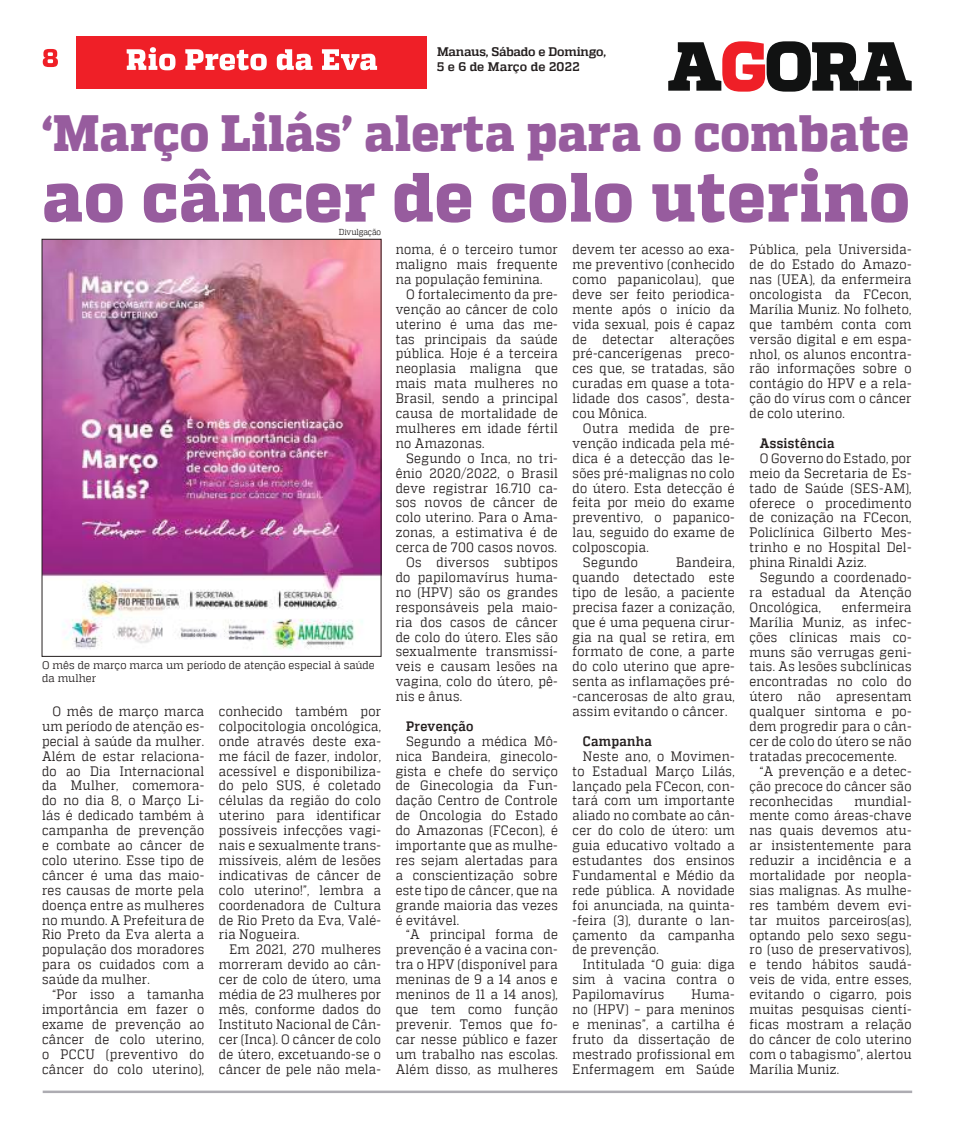
<style>
.page{position:relative;width:957px;height:1134px;background:#fff}
.page>*{position:absolute;margin:0;border:0;box-sizing:border-box;transform-origin:0 0}
.t1{font:800 69.5px "MW Quadon";letter-spacing:.015em;color:#975c9e;scale:.94 1}
.t2{font:800 50.88px "MW Quadon";letter-spacing:.005em;color:#975c9e;scale:.94 1}
.t3{font:13.62px/14.9px "MW Quadon";letter-spacing:.025em;color:#241f1f;text-align:justify;scale:.89 1}
.t4{font:700 13.62px "MW Quadon";letter-spacing:.025em;color:#241f1f;scale:.89 1}
.t5{font:700 12.38px/15.5px "MW Quadon";letter-spacing:-.01em;color:#241f1f}
.t6{font:11.12px/13.4px "MW Quadon";letter-spacing:.005em;color:#241f1f;scale:.94 1}
.t7{font:8.75px "MW Quadon";letter-spacing:-.015em;color:#241f1f;scale:.89 1}
</style>
<div class="page">
<hr style="left:43px;top:1090px;width:869px;height:3px;background:#adacb2">
<img style="left:44px;top:241px;width:335px;height:409px">
<div style="left:42px;top:239px;width:339px;height:418px;border:1px solid #241f1f"></div>
<svg style="left:43px;top:49px;width:15px;height:18px"></svg>
<svg style="left:668px;top:41px;width:243px;height:51px"></svg>
<div style="left:76px;top:36px;width:351px;height:53px;background:#ef1f27"></div>
<svg style="left:127px;top:47px;width:48px;height:23px"></svg>
<svg style="left:185px;top:49px;width:82px;height:21px"></svg>
<svg style="left:277px;top:49px;width:35px;height:21px"></svg>
<svg style="left:322px;top:49px;width:55px;height:21px"></svg>
<p class="t5" style="left:437px;top:44px;width:170px">Manaus, Sábado e Domingo,<br>5 e 6 de Março de 2022</p>
<h2 class="t2" style="left:42px;top:103px;width:924px">‘Março Lilás’ alerta para o combate</h2>
<h1 class="t1" style="left:42px;top:156px;width:924px">ao câncer de colo uterino</h1>
<p class="t7" style="left:339px;top:227px;width:49px">Divulgação</p>
<p class="t6" style="left:42px;top:658px;width:355px">O mês de março marca um período de atenção especial à saúde da mulher</p>
<p class="t3" style="left:42px;top:704px;width:184px;text-indent:10px">O mês de março marca um período de atenção es&shy;pecial à saúde da mulher.<br>Além de estar relaciona&shy;do ao Dia Internacional da Mulher, comemora&shy;do no dia 8, o Março Li&shy;lás é dedicado também à campanha de prevenção e combate ao câncer de colo uterino. Esse tipo de câncer é uma das maio&shy;res causas de morte pela doença entre as mulheres no mundo. A Prefeitura de Rio Preto da Eva alerta a população dos moradores para os cuidados com a saúde da mulher.</p>
<p class="t3" style="left:42px;top:987px;width:184px;text-indent:10px">“Por isso a tamanha importância em fazer o exame de prevenção ao câncer de colo uterino, o PCCU (preventivo do câncer do colo uterino),</p>
<p class="t3" style="left:219px;top:704px;width:184px">conhecido também por colpocitologia oncológica, onde através deste exa&shy;me fácil de fazer, indolor, acessível e disponibiliza&shy;do pelo SUS, é coletado células da região do colo uterino para identificar possíveis infecções vagi&shy;nais e sexualmente trans&shy;missíveis, além de lesões indicativas de câncer de colo uterino!”, lembra a coordenadora de Cultura de Rio Preto da Eva, Valé&shy;ria Nogueira.</p>
<p class="t3" style="left:219px;top:942px;width:184px;text-indent:10px">Em 2021, 270 mulheres morreram devido ao cân&shy;cer de colo de útero, uma média de 23 mulheres por mês, conforme dados do Instituto Nacional de Cân&shy;cer (Inca). O câncer de colo de útero, excetuando-se o câncer de pele não mela-</p>
<p class="t3" style="left:396px;top:242px;width:184px">noma, é o terceiro tumor maligno mais frequente na população feminina.</p>
<p class="t3" style="left:396px;top:287px;width:184px;text-indent:10px">O fortalecimento da pre&shy;venção ao câncer de colo uterino é uma das me&shy;tas principais da saúde pública. Hoje é a terceira neoplasia maligna que mais mata mulheres no Brasil, sendo a principal causa de mortalidade de mulheres em idade fértil no Amazonas.</p>
<p class="t3" style="left:406px;top:450px;width:172px">Segundo o Inca, no tri-</p>
<p class="t3" style="left:396px;top:465px;width:184px">ênio 2020/2022, o Brasil</p>
<p class="t3" style="left:396px;top:480px;width:184px">deve registrar 16.710 ca-</p>
<p class="t3" style="left:396px;top:495px;width:184px">sos novos de câncer de</p>
<p class="t3" style="left:396px;top:510px;width:184px">colo uterino. Para o Ama-</p>
<p class="t3" style="left:396px;top:525px;width:184px">zonas, a estimativa é de</p>
<p class="t3" style="left:396px;top:540px;width:183px">cerca de 700 casos novos.</p>
<p class="t3" style="left:406px;top:555px;width:172px">Os diversos subtipos</p>
<p class="t3" style="left:396px;top:570px;width:184px">do papilomavírus huma-</p>
<p class="t3" style="left:396px;top:584px;width:184px">no (HPV) são os grandes</p>
<p class="t3" style="left:396px;top:599px;width:184px">responsáveis pela maio-</p>
<p class="t3" style="left:396px;top:614px;width:184px">ria dos casos de câncer</p>
<p class="t3" style="left:396px;top:629px;width:184px">de colo do útero. Eles são</p>
<p class="t3" style="left:396px;top:644px;width:184px">sexualmente transmissí-</p>
<p class="t3" style="left:396px;top:659px;width:184px">veis e causam lesões na</p>
<p class="t3" style="left:396px;top:674px;width:184px">vagina, colo do útero, pê-</p>
<p class="t3" style="left:396px;top:689px;width:76px">nis e ânus.</p>
<p class="t4" style="left:406px;top:718px;width:77px">Prevenção</p>
<p class="t3" style="left:396px;top:733px;width:184px;text-indent:10px">Segundo a médica Mô&shy;nica Bandeira, ginecolo&shy;gista e chefe do serviço de Ginecologia da Fun&shy;dação Centro de Controle de Oncologia do Estado do Amazonas (FCecon), é importante que as mulhe&shy;res sejam alertadas para a conscientização sobre este tipo de câncer, que na grande maioria das vezes é evitável.</p>
<p class="t3" style="left:396px;top:927px;width:184px;text-indent:10px">“A principal forma de prevenção é a vacina con&shy;tra o HPV (disponível para meninas de 9 a 14 anos e meninos de 11 a 14 anos), que tem como função prevenir. Temos que fo&shy;car nesse público e fazer um trabalho nas escolas.<br>Além disso, as mulheres</p>
<p class="t3" style="left:572px;top:242px;width:184px">devem ter acesso ao exa&shy;me preventivo (conhecido como papanicolau), que deve ser feito periodica&shy;mente após o início da vida sexual, pois é capaz de detectar alterações pré-cancerígenas preco&shy;ces que, se tratadas, são curadas em quase a tota&shy;lidade dos casos”, desta&shy;cou Mônica.</p>
<p class="t3" style="left:583px;top:421px;width:172px">Outra medida de pre-</p>
<p class="t3" style="left:572px;top:436px;width:184px">venção indicada pela mé-</p>
<p class="t3" style="left:572px;top:450px;width:184px">dica é a detecção das le-</p>
<p class="t3" style="left:572px;top:465px;width:184px">sões pré-malignas no colo</p>
<p class="t3" style="left:572px;top:480px;width:184px">do útero. Esta detecção é</p>
<p class="t3" style="left:572px;top:495px;width:184px">feita por meio do exame</p>
<p class="t3" style="left:572px;top:510px;width:184px">preventivo, o papanico-</p>
<p class="t3" style="left:572px;top:525px;width:184px">lau, seguido do exame de</p>
<p class="t3" style="left:572px;top:540px;width:87px">colposcopia.</p>
<p class="t3" style="left:583px;top:555px;width:63px">Segundo</p>
<p class="t3" style="left:572px;top:555px;width:184px;text-indent:103px">Bandeira, quando detectado este tipo de lesão, a paciente precisa fazer a conização, que é uma pequena cirur&shy;gia na qual se retira, em formato de cone, a parte do colo uterino que apre&shy;senta as inflamações pré--cancerosas de alto grau, assim evitando o câncer.</p>
<p class="t4" style="left:583px;top:733px;width:79px">Campanha</p>
<p class="t3" style="left:572px;top:748px;width:184px;text-indent:10px">Neste ano, o Movimen&shy;to Estadual Março Lilás, lançado pela FCecon, con&shy;tará com um importante aliado no combate ao cân&shy;cer do colo de útero: um guia educativo voltado a estudantes dos ensinos Fundamental e Médio da rede pública. A novidade foi anunciada, na quinta--feira (3), durante o lan&shy;çamento da campanha de prevenção.</p>
<p class="t3" style="left:572px;top:957px;width:184px;text-indent:10px">Intitulada “O guia: diga sim à vacina contra o Papilomavírus</p>
<p class="t3" style="left:572px;top:987px;width:184px;text-indent:119px">Huma&shy;no (HPV) – para meninos e meninas”, a cartilha é fruto da dissertação de mestrado profissional em Enfermagem em Saúde</p>
<p class="t3" style="left:749px;top:242px;width:184px">Pública, pela Universida&shy;de do Estado do Amazo&shy;nas (UEA), da enfermeira oncologista da FCecon, Marília Muniz. No folheto, que também conta com versão digital e em espa&shy;nhol, os alunos encontra&shy;rão informações sobre o contágio do HPV e a rela&shy;ção do vírus com o câncer de colo uterino.</p>
<p class="t4" style="left:760px;top:435px;width:86px">Assistência</p>
<p class="t3" style="left:749px;top:451px;width:184px;text-indent:10px">O Governo do Estado, por meio da Secretaria de Es&shy;tado de Saúde (SES-AM), oferece o procedimento de conização na FCecon, Policlínica Gilberto Mes&shy;trinho e no Hospital Del&shy;phina Rinaldi Aziz.</p>
<p class="t3" style="left:749px;top:570px;width:184px;text-indent:10px">Segundo a coordenado&shy;ra estadual da Atenção Oncológica,</p>
<p class="t3" style="left:749px;top:599px;width:184px;text-indent:92px">enfermeira Marília Muniz, as infec&shy;ções clínicas mais co&shy;muns são verrugas geni&shy;tais. As lesões subclínicas encontradas no colo do útero não apresentam qualquer sintoma e po&shy;dem progredir para o cân&shy;cer de colo do útero se não tratadas precocemente.</p>
<p class="t3" style="left:749px;top:763px;width:184px;text-indent:10px">“A prevenção e a detec&shy;ção precoce do câncer são reconhecidas</p>
<p class="t3" style="left:749px;top:793px;width:184px;text-indent:105px">mundial&shy;mente como áreas-chave nas quais devemos atu&shy;ar insistentemente para reduzir a incidência e a mortalidade por neopla&shy;sias malignas. As mulhe&shy;res também devem evi&shy;tar muitos parceiros(as), optando pelo sexo segu&shy;ro (uso de preservativos), e tendo hábitos saudá&shy;veis de vida, entre esses, evitando o cigarro, pois muitas pesquisas cientí&shy;ficas mostram a relação do câncer de colo uterino com o tabagismo”, alertou Marília Muniz.</p>
</div>
